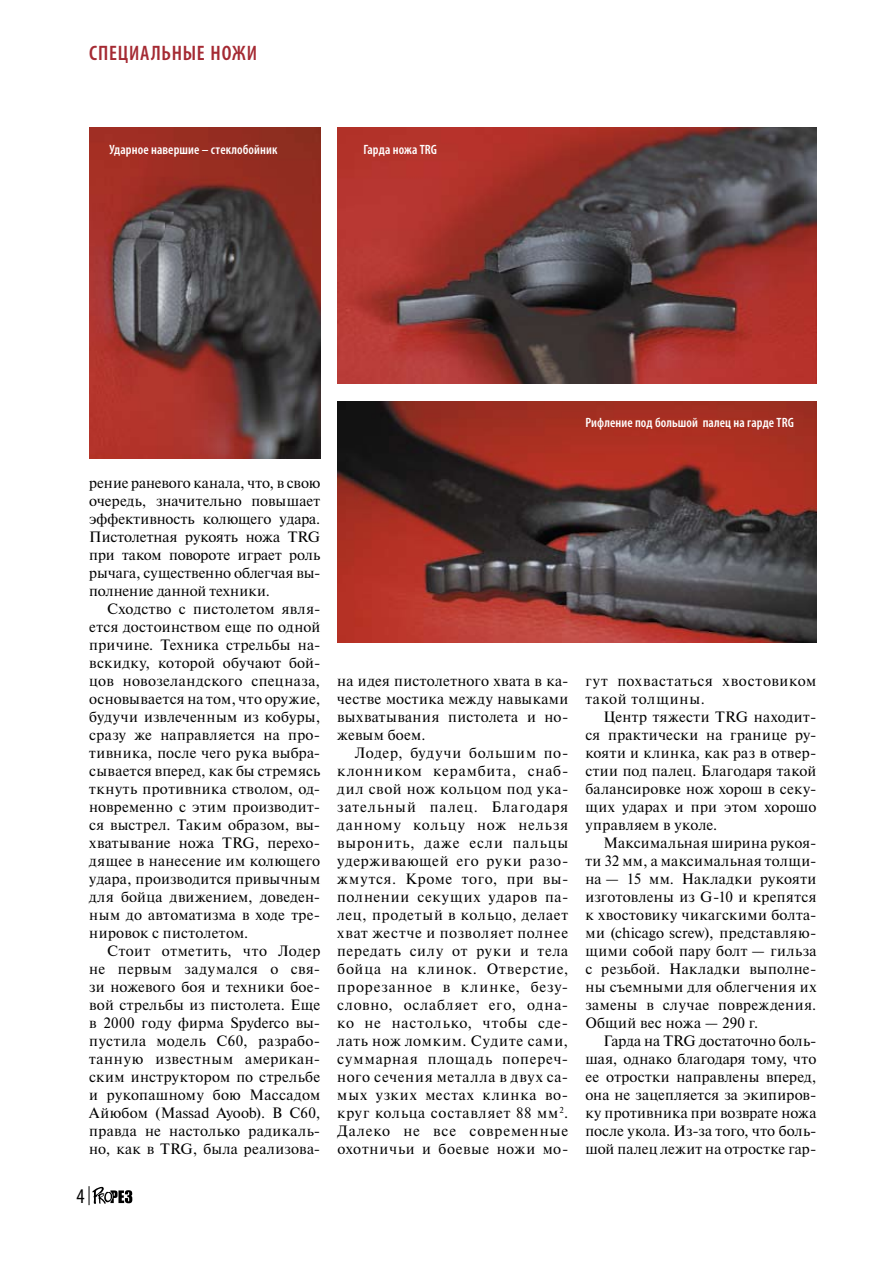
<style>
.page{position:relative;width:893px;height:1263px;background:#fff}
.page>*{position:absolute;margin:0;border:0;box-sizing:border-box;transform-origin:0 0}
.t1{font:600 condensed 21px "Myriad Pro";letter-spacing:.04em;color:#a52a33}
.t2{font:condensed 21px "Myriad Pro";color:#000}
.t3{font:15px/18px "Newton C";letter-spacing:.02em;color:#000;text-align:justify}
.t4{font:15px/18px "Newton C";letter-spacing:.055em;color:#000}
.t5{font:600 condensed 13.5px "Myriad Pro";letter-spacing:.01em;color:#fff}
</style>
<div class="page">
<svg style="left:89px;top:1186px;width:43px;height:19px"></svg>
<img style="left:337px;top:128px;width:479px;height:256px">
<img style="left:89px;top:128px;width:231px;height:330px">
<img style="left:337px;top:401px;width:479px;height:241px">
<h1 class="t1" style="left:89px;top:40px;width:169px">специальные ножи</h1>
<p class="t5" style="left:109px;top:141px;width:169px">Ударное навершие – стеклобойник</p>
<p class="t5" style="left:363px;top:141px;width:75px">Гарда ножа TRG</p>
<p class="t5" style="left:585px;top:414px;width:210px">Рифление под большой палец на гарде TRG</p>
<p class="t3" style="left:89px;top:473px;width:233px">рение раневого канала, что, в свою очередь, значительно повышает эффективность колющего удара.<br>Пистолетная рукоять ножа TRG при таком повороте играет роль рычага, существенно облегчая вы‑ полнение данной техники.</p>
<p class="t3" style="left:89px;top:599px;width:233px;text-indent:18px">Сходство с пистолетом явля‑ ется достоинством еще по одной причине. Техника стрельбы на‑ вскидку, которой обучают бой‑ цов новозеландского спецназа, основывается на том, что оружие, будучи извлеченным из кобуры, сразу же направляется на про‑ тивника, после чего рука выбра‑ сывается вперед, как бы стремясь ткнуть противника стволом, од‑ новременно с этим производит‑ ся выстрел. Таким образом, вы‑ хватывание ножа TRG, перехо‑ дящее в нанесение им колющего удара, производится привычным для бойца движением, доведен‑ ным до автоматизма в ходе тре‑ нировок с пистолетом.</p>
<p class="t3" style="left:89px;top:941px;width:233px;text-indent:18px">Стоит отметить, что Лодер не первым задумался о свя‑ зи ножевого боя и техники бое‑ вой стрельбы из пистолета. Еще в 2000 году фирма Spyderco вы‑ пустила модель C60, разрабо‑ танную известным американ‑ ским инструктором по стрельбе и рукопашному бою Массадом Айюбом (Massad Ayoob). В C60, правда не настолько радикаль‑ но, как в TRG, была реализова‑</p>
<h1 class="t2" style="left:77px;top:1183px;width:10px">4</h1>
<p class="t3" style="left:337px;top:671px;width:233px">на идея пистолетного хвата в ка‑ честве мостика между навыками выхватывания пистолета и но‑ жевым боем.</p>
<p class="t3" style="left:337px;top:743px;width:233px;text-indent:18px">Лодер, будучи большим по‑ клонником керамбита, снаб‑ дил свой нож кольцом под ука‑ зательный палец. Благодаря данному кольцу нож нельзя выронить, даже если пальцы удерживающей его руки разо‑ жмутся. Кроме того, при вы‑ полнении секущих ударов па‑ лец, продетый в кольцо, делает хват жестче и позволяет полнее передать силу от руки и тела бойца на клинок. Отверстие, прорезанное в клинке, безу‑ словно, ослабляет его, одна‑ ко не настолько, чтобы сде‑ лать нож ломким. Судите сами, суммарная площадь попереч‑ ного сечения металла в двух са‑ мых узких местах клинка во‑ круг кольца составляет 88 мм<sup>2</sup>.<br>Далеко не все современные охотничьи и боевые ножи мо‑</p>
<p class="t4" style="left:585px;top:671px;width:233px">гут похвастаться хвостовиком такой толщины.</p>
<p class="t3" style="left:585px;top:707px;width:233px;text-indent:18px">Центр тяжести TRG находит‑ ся практически на границе ру‑ кояти и клинка, как раз в отвер‑ стии под палец. Благодаря такой балансировке нож хорош в секу‑ щих ударах и при этом хорошо управляем в уколе.</p>
<p class="t3" style="left:585px;top:833px;width:233px;text-indent:18px">Максимальная ширина рукоя‑ ти 32 мм, а максимальная толщи‑ на — 15 мм. Накладки рукояти изготовлены из G-10 и крепятся к хвостовику чикагскими болта‑ ми (chicago screw), представляю‑ щими собой пару болт — гильза с резьбой. Накладки выполне‑ ны съемными для облегчения их замены в случае повреждения.<br>Общий вес ножа — 290 г.</p>
<p class="t3" style="left:585px;top:1031px;width:233px;text-indent:18px">Гарда на TRG достаточно боль‑ шая, однако благодаря тому, что ее отростки направлены вперед, она не зацепляется за экипиров‑ ку противника при возврате ножа после укола. Из-за того, что боль‑ шой палец лежит на отростке гар‑</p>
</div>
